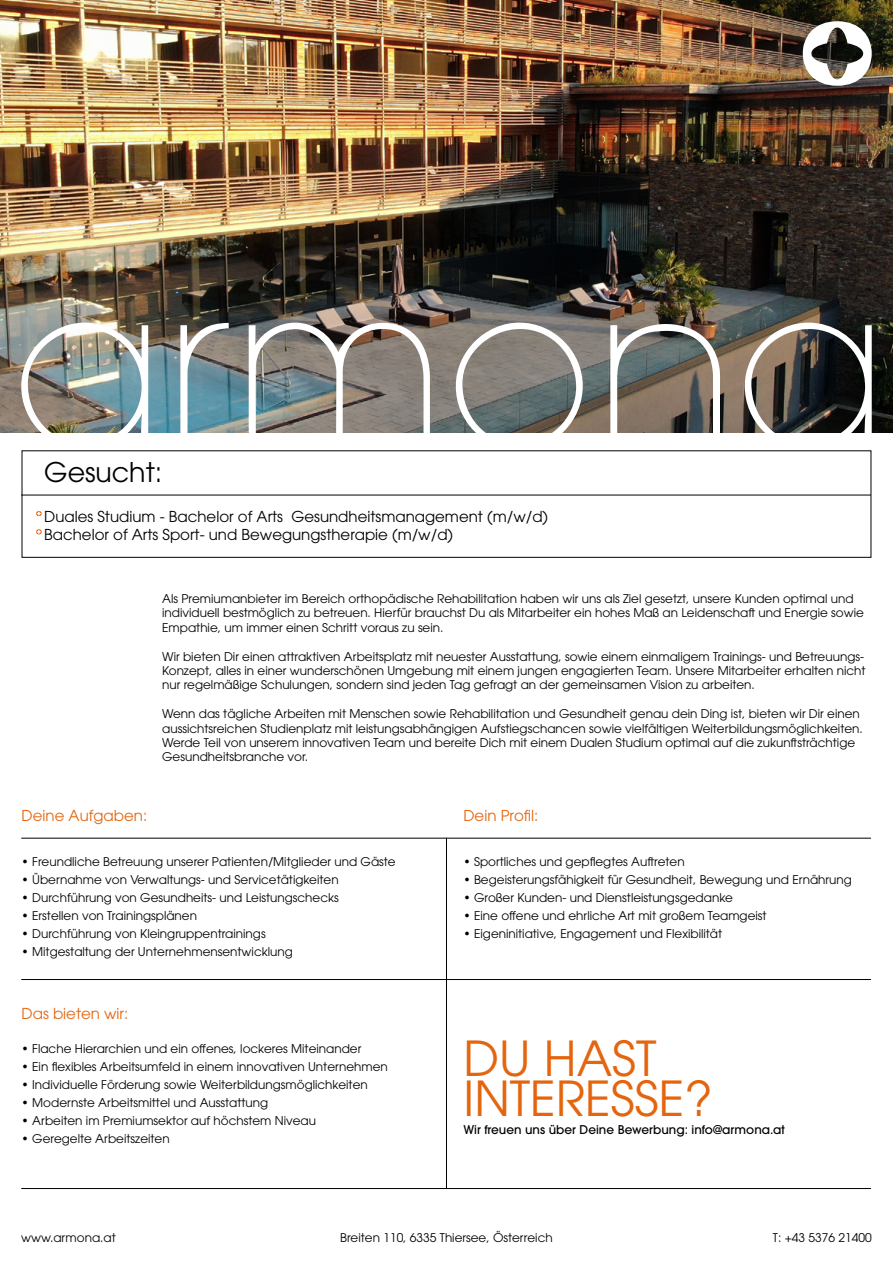
<style>
.page{position:relative;width:893px;height:1263px;background:#fff}
.page>*{position:absolute;margin:0;border:0;box-sizing:border-box;transform-origin:0 0}
.t1{font:48px/40.5px "ITC Avant Garde Pro";color:#e4650e}
.t2{font:27px "ITC Avant Garde Pro";letter-spacing:-.005em;color:#000}
.t3{font:15px/18px "ITC Avant Garde Pro";color:#000}
.t4{font:15px "ITC Avant Garde Pro";color:#e4650e}
.t5{font:12px/14.4px "ITC Avant Garde Pro";color:#000}
.t6{font:500 12px "ITC Avant Garde Pro";color:#000}
</style>
<div class="page">
<img style="left:0;top:0;width:893px;height:432px">
<svg style="left:803px;top:21px;width:69px;height:65px"></svg>
<img style="left:21px;top:322px;width:851px;height:111px">
<hr style="left:21px;top:495px;width:850px;height:1px;background:#000">
<hr style="left:21px;top:838px;width:850px;height:1px;background:#000">
<hr style="left:21px;top:979px;width:850px;height:1px;background:#000">
<hr style="left:21px;top:1188px;width:850px;height:1px;background:#000">
<hr style="left:446px;top:838px;width:1px;height:350px;background:#000">
<div style="left:22px;top:450px;width:849px;height:108px;border:1px solid #000"></div>
<svg style="left:36px;top:511px;width:6px;height:5px"></svg>
<svg style="left:36px;top:529px;width:6px;height:5px"></svg>
<h2 class="t2" style="left:44px;top:456px;width:119px">Gesucht:</h2>
<p class="t3" style="left:44px;top:507px;width:505px">Duales Studium - Bachelor of Arts Gesundheitsmanagement (m/w/d)<br>Bachelor of Arts Sport- und Bewegungstherapie (m/w/d)</p>
<p class="t5" style="left:162px;top:591px;width:703px">Als Premiumanbieter im Bereich orthopädische Rehabilitation haben wir uns als Ziel gesetzt, unsere Kunden optimal und individuell bestmöglich zu betreuen. Hierfür brauchst Du als Mitarbeiter ein hohes Maß an Leidenschaft und Energie sowie<br>Empathie, um immer einen Schritt voraus zu sein.</p>
<p class="t5" style="left:162px;top:649px;width:705px">Wir bieten Dir einen attraktiven Arbeitsplatz mit neuester Ausstattung, sowie einem einmaligem Trainings- und Betreuungs-<br>Konzept, alles in einer wunderschönen Umgebung mit einem jungen engagierten Team. Unsere Mitarbeiter erhalten nicht nur regelmäßige Schulungen, sondern sind jeden Tag gefragt an der gemeinsamen Vision zu arbeiten.</p>
<p class="t5" style="left:162px;top:706px;width:702px">Wenn das tägliche Arbeiten mit Menschen sowie Rehabilitation und Gesundheit genau dein Ding ist, bieten wir Dir einen aussichtsreichen Studienplatz mit leistungsabhängigen Aufstiegschancen sowie vielfältigen Weiterbildungsmöglichkeiten.<br>Werde Teil von unserem innovativen Team und bereite Dich mit einem Dualen Studium optimal auf die zukunftsträchtige Gesundheitsbranche vor.</p>
<p class="t4" style="left:22px;top:806px;width:127px">Deine Aufgaben:</p>
<p class="t4" style="left:463px;top:806px;width:76px">Dein Profil:</p>
<p class="t5" style="left:22px;top:854px;width:376px">• Freundliche Betreuung unserer Patienten/Mitglieder und Gäste</p>
<p class="t5" style="left:22px;top:872px;width:319px">• Übernahme von Verwaltungs- und Servicetätigkeiten</p>
<p class="t5" style="left:22px;top:890px;width:319px">• Durchführung von Gesundheits- und Leistungschecks</p>
<p class="t5" style="left:22px;top:908px;width:177px">• Erstellen von Trainingsplänen</p>
<p class="t5" style="left:22px;top:926px;width:246px">• Durchführung von Kleingruppentrainings</p>
<p class="t5" style="left:22px;top:944px;width:273px">• Mitgestaltung der Unternehmensentwicklung</p>
<p class="t4" style="left:22px;top:1004px;width:108px">Das bieten wir:</p>
<p class="t5" style="left:22px;top:1041px;width:341px">• Flache Hierarchien und ein offenes, lockeres Miteinander</p>
<p class="t5" style="left:22px;top:1059px;width:368px">• Ein flexibles Arbeitsumfeld in einem innovativen Unternehmen</p>
<p class="t5" style="left:22px;top:1077px;width:348px">• Individuelle Förderung sowie Weiterbildungsmöglichkeiten</p>
<p class="t5" style="left:22px;top:1095px;width:248px">• Modernste Arbeitsmittel und Ausstattung</p>
<p class="t5" style="left:22px;top:1113px;width:296px">• Arbeiten im Premiumsektor auf höchstem Niveau</p>
<p class="t5" style="left:22px;top:1131px;width:150px">• Geregelte Arbeitszeiten</p>
<p class="t5" style="left:463px;top:854px;width:223px">• Sportliches und gepflegtes Auftreten</p>
<p class="t5" style="left:463px;top:872px;width:390px">• Begeisterungsfähigkeit für Gesundheit, Bewegung und Ernährung</p>
<p class="t5" style="left:463px;top:890px;width:271px">• Großer Kunden- und Dienstleistungsgedanke</p>
<p class="t5" style="left:463px;top:908px;width:305px">• Eine offene und ehrliche Art mit großem Teamgeist</p>
<p class="t5" style="left:463px;top:926px;width:260px">• Eigeninitiative, Engagement und Flexibilität</p>
<h1 class="t1" style="left:463px;top:1037px;width:251px">DU HAST<br>INTERESSE?</h1>
<p class="t6" style="left:463px;top:1122px;width:323px">Wir freuen uns über Deine Bewerbung: info@armona.at</p>
<p class="t5" style="left:21px;top:1230px;width:96px">www.armona.at</p>
<p class="t5" style="left:340px;top:1230px;width:214px">Breiten 110, 6335 Thiersee, Österreich</p>
<p class="t5" style="left:773px;top:1230px;width:100px">T: +43 5376 21400</p>
</div>
